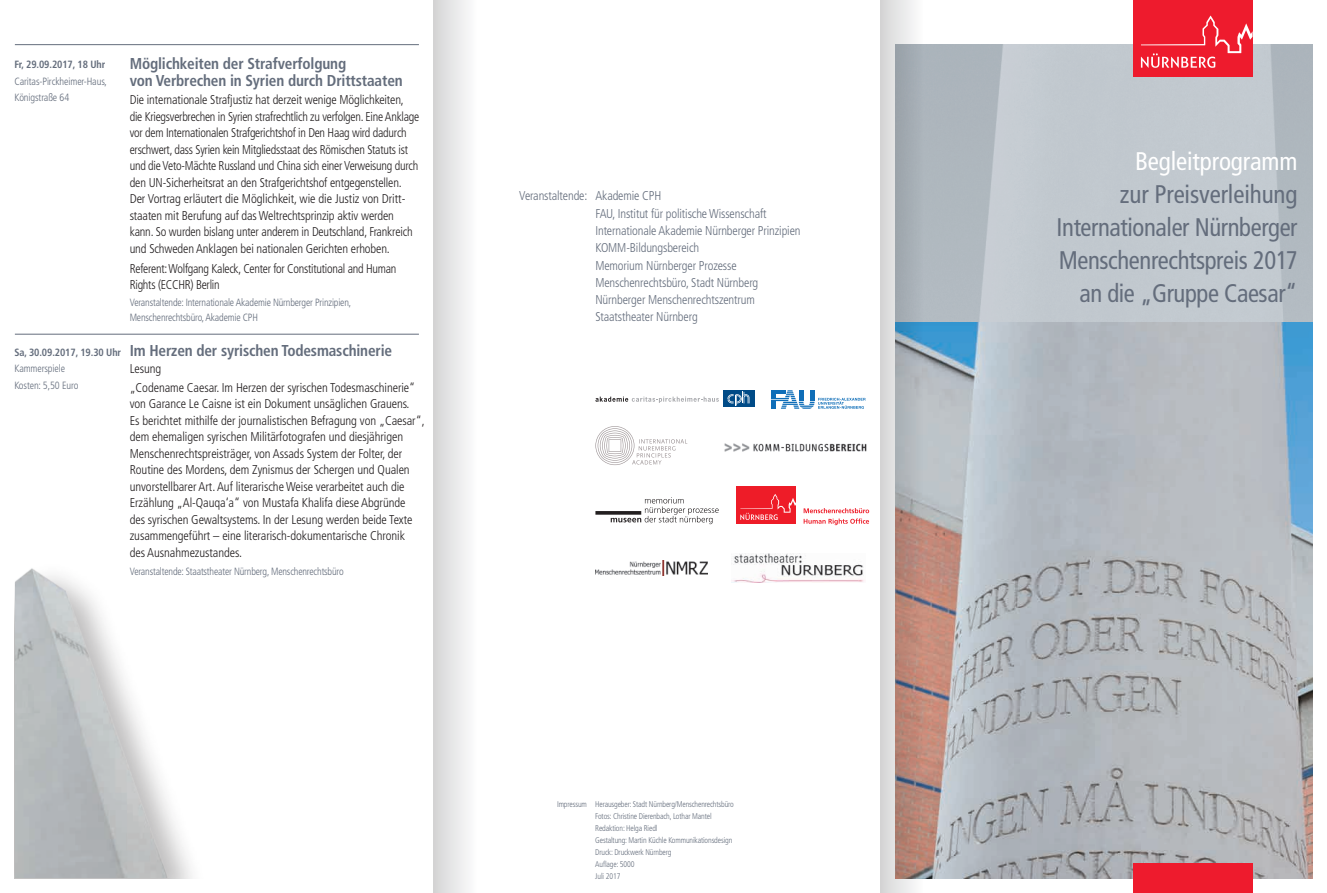
<style>
.page{position:relative;width:1327px;height:893px;background:#fff}
.page>*{position:absolute;margin:0;border:0;box-sizing:border-box;transform-origin:0 0}
.t1{font:condensed 25.5px/33px "Frutiger";letter-spacing:-.015em;color:#646d7c;text-align:right}
.t2{font:condensed 25.5px "Frutiger";letter-spacing:-.005em;color:#fff}
.t3{font:700 condensed 15.75px/16.5px "Frutiger";letter-spacing:-.01em;color:#646d7c}
.t4{font:300 condensed 12.75px/16.5px "Frutiger";letter-spacing:-.01em;color:#231f20}
.t5{font:300 condensed 12.75px/17.2px "Frutiger";letter-spacing:-.01em;color:#646d7c}
.t6{font:300 condensed 12.75px/16.5px "Frutiger";letter-spacing:-.01em;color:#231f20;scale:.94 1}
.t7{font:300 condensed 10.5px/14.2px "Frutiger";letter-spacing:-.015em;color:#646d7c;scale:.95 1}
.t8{font:300 condensed 10.5px/16.5px "Frutiger";letter-spacing:-.015em;color:#646d7c}
.t9{font:700 condensed 10.5px "Frutiger";letter-spacing:-.01em;color:#646d7c}
.t10{font:300 condensed 8.25px/12px "Frutiger";letter-spacing:-.015em;color:#646d7c;scale:.95 1}
</style>
<div class="page">
<svg style="left:595px;top:397px;width:124px;height:6px"></svg>
<div style="left:724px;top:391px;width:31px;height:16px;background:#004b87"></div>
<svg style="left:727px;top:392px;width:22px;height:14px"></svg>
<img style="left:923px;top:321px;width:389px;height:557px">
<div style="left:1133px;top:863px;width:119px;height:30px;background:#ee1b2d"></div>
<div style="left:434px;top:0;width:42px;height:893px;background:linear-gradient(to right,#d5d5d6,#fbfbfc)"></div>
<img style="left:923px;top:45px;width:389px;height:276px">
<div style="left:1133px;top:0;width:119px;height:77px;background:#ee1b2d"></div>
<svg style="left:1141px;top:16px;width:111px;height:52px"></svg>
<hr style="left:15px;top:44px;width:404px;height:1px;background:#646d7c">
<hr style="left:15px;top:334px;width:404px;height:1px;background:#646d7c">
<svg style="left:595px;top:426px;width:92px;height:39px"></svg>
<svg style="left:771px;top:390px;width:94px;height:19px"></svg>
<img style="left:731px;top:554px;width:133px;height:28px">
<div style="left:736px;top:486px;width:60px;height:38px;background:#ee1c28"></div>
<svg style="left:740px;top:494px;width:56px;height:26px"></svg>
<svg style="left:803px;top:508px;width:66px;height:17px"></svg>
<img style="left:595px;top:560px;width:113px;height:15px">
<svg style="left:595px;top:497px;width:123px;height:27px"></svg>
<img style="left:724px;top:443px;width:143px;height:9px">
<svg style="left:880px;top:0;width:43px;height:893px;background:#beb4b4"></svg>
<img style="left:15px;top:568px;width:177px;height:310px">
<p class="t9" style="left:14px;top:59px;width:92px">Fr, 29.09.2017, 18 Uhr</p>
<p class="t8" style="left:14px;top:73px;width:94px">Caritas-Pirckheimer-Haus,<br>Königstraße 64</p>
<p class="t9" style="left:14px;top:346px;width:108px">Sa, 30.09.2017, 19.30 Uhr</p>
<p class="t8" style="left:14px;top:360px;width:66px">Kammerspiele<br>Kosten: 5,50 Euro</p>
<p class="t3" style="left:130px;top:56px;width:274px">Möglichkeiten der Strafverfolgung<br>von Verbrechen in Syrien durch Drittstaaten</p>
<p class="t4" style="left:130px;top:92px;width:291px">Die internationale Strafjustiz hat derzeit wenige Möglichkeiten, die Kriegsverbrechen in Syrien strafrechtlich zu verfolgen. Eine Anklage vor dem Internationalen Strafgerichtshof in Den Haag wird dadurch erschwert, dass Syrien kein Mitgliedsstaat des Römischen Statuts ist und die Veto-Mächte Russland und China sich einer Verweisung durch den UN-Sicherheitsrat an den Strafgerichtshof entgegenstellen.<br>Der Vortrag erläutert die Möglichkeit, wie die Justiz von Dritt&shy;staaten mit Berufung auf das Weltrechtsprinzip aktiv werden kann. So wurden bislang unter anderem in Deutschland, Frankreich und Schweden Anklagen bei nationalen Gerichten erhoben.</p>
<p class="t6" style="left:130px;top:260px;width:285px">Referent: Wolfgang Kaleck, Center for Constitutional and Human<br>Rights (ECCHR) Berlin</p>
<p class="t7" style="left:130px;top:296px;width:235px">Veranstaltende: Internationale Akademie Nürnberger Prinzipien,<br>Menschenrechtsbüro, Akademie CPH</p>
<p class="t3" style="left:130px;top:343px;width:264px">Im Herzen der syrischen Todesmaschinerie</p>
<p class="t4" style="left:130px;top:359px;width:287px;line-height:18.6px">Lesung<br>„Codename Caesar. Im Herzen der syrischen Todesmaschinerie“</p>
<p class="t4" style="left:130px;top:396px;width:296px">von Garance Le Caisne ist ein Dokument unsäglichen Grauens.<br>Es berichtet mithilfe der journalistischen Befragung von „Caesar“, dem ehemaligen syrischen Militärfotografen und diesjährigen Menschenrechtspreisträger, von Assads System der Folter, der Routine des Mordens, dem Zynismus der Schergen und Qualen unvorstellbarer Art. Auf literarische Weise verarbeitet auch die Erzählung „Al-Qauqa‘a“ von Mustafa Khalifa diese Abgründe<br>des syrischen Gewaltsystems. In der Lesung werden beide Texte zusammengeführt – eine literarisch-dokumentarische Chronik<br>des Ausnahmezustandes.</p>
<p class="t7" style="left:130px;top:564px;width:227px">Veranstaltende: Staatstheater Nürnberg, Menschenrechtsbüro</p>
<p class="t5" style="left:519px;top:188px;width:70px">Veranstaltende:</p>
<p class="t5" style="left:595px;top:188px;width:207px">Akademie CPH<br>FAU, Institut für politische Wissenschaft<br>Internationale Akademie Nürnberger Prinzipien<br>KOMM-Bildungsbereich<br>Memorium Nürnberger Prozesse<br>Menschenrechtsbüro, Stadt Nürnberg<br>Nürnberger Menschenrechtszentrum<br>Staatstheater Nürnberg</p>
<p class="t10" style="left:557px;top:798px;width:33px">Impressum</p>
<p class="t10" style="left:595px;top:798px;width:147px">Herausgeber: Stadt Nürnberg/Menschenrechtsbüro<br>Fotos: Christine Dierenbach, Lothar Mantel<br>Redaktion: Helga Riedl<br>Gestaltung: Martin Küchle Kommunikationsdesign<br>Druck: Druckwerk Nürnberg<br>Auflage: 5000<br>Juli 2017</p>
<h1 class="t2" style="left:1135px;top:146px;width:164px">Begleitprogramm</h1>
<h1 class="t1" style="left:1056px;top:178px;width:242px">zur Preisverleihung<br>Internationaler Nürnberger<br>Menschenrechtspreis 2017 an die „Gruppe Caesar“</h1>
</div>
